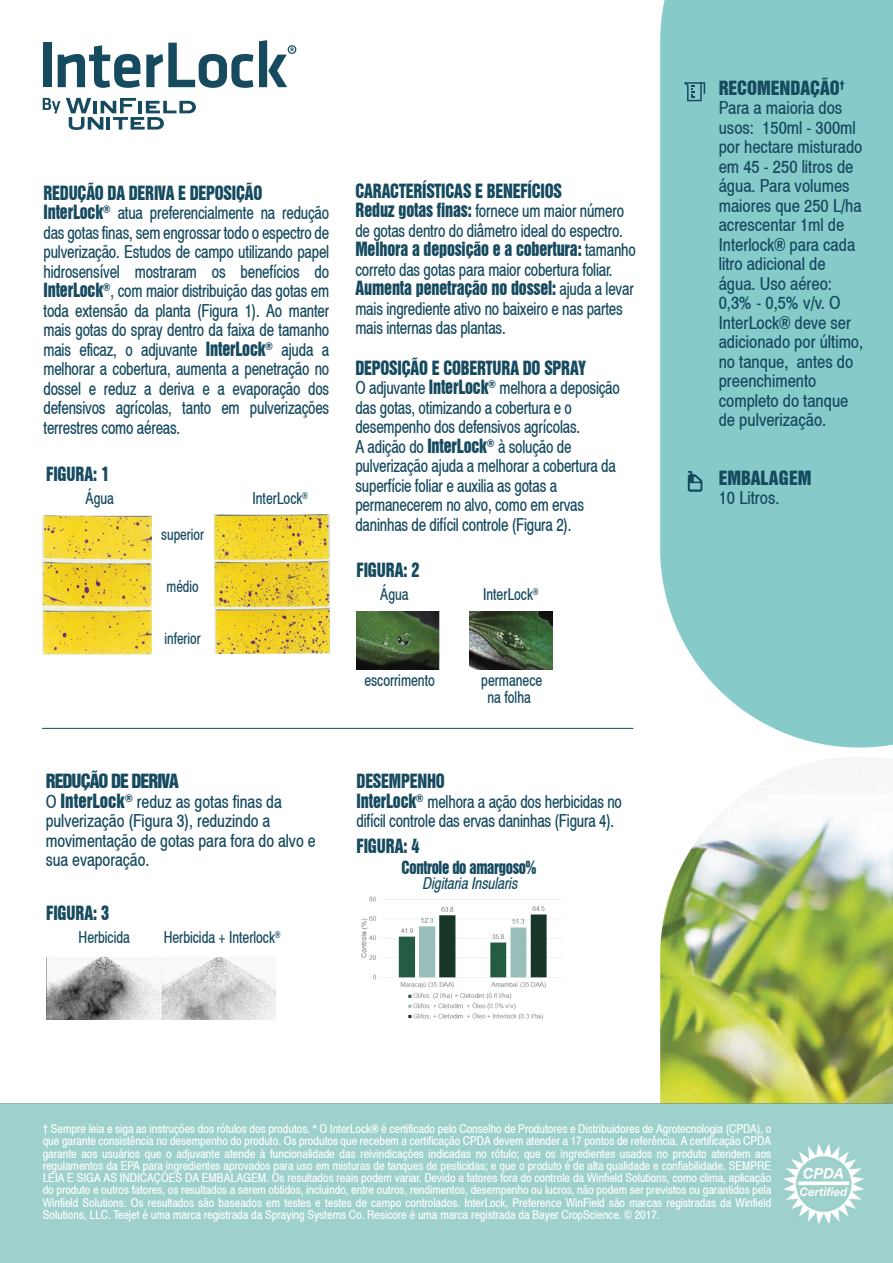
<style>
.page{position:relative;width:893px;height:1263px;background:#fff}
.page>*{position:absolute;margin:0;border:0;box-sizing:border-box;transform-origin:0 0}
.t1{font:condensed 18px/19.5px "Helvetica";letter-spacing:-.01em;color:#154a5f;scale:.9 1}
.t2{font:condensed 18px/19.5px "Helvetica";letter-spacing:-.01em;color:#154a5f}
.t3{font:18px "Swiss 921 BT Regular A";letter-spacing:-.01em;color:#154a5f;scale:.9 1}
.t4{font:condensed 18px/19.5px "Helvetica";letter-spacing:-.01em;color:#154a5f;scale:.95 1}
.t5{font:18px "Swiss 921 BT Regular A";letter-spacing:-.01em;color:#154a5f}
.t6{font:18px "Swiss 921 BT Regular A";letter-spacing:-.05em;color:#154a5f}
.t7{font:condensed 16.5px/16.5px "Helvetica";color:#154a5f;text-align:center;scale:.9 1}
.t8{font:16.5px "Swiss 921 BT Regular A";letter-spacing:-.025em;color:#154a5f;scale:.9 1}
.t9{font:italic condensed 16.5px "Helvetica";color:#154a5f;scale:.92 1}
.t10{font:condensed 16.05px "Helvetica";color:#154a5f;scale:.9 1}
.t11{font:condensed 12.3px/12.3px "Helvetica";color:#fff;text-align:justify}
.s1{font-family:"Swiss 921 BT Regular A";font-stretch:normal}
.s2{font-family:"Helvetica";font-stretch:condensed}
</style>
<div class="page">
<img style="left:660px;top:757px;width:233px;height:347px">
<div style="left:0;top:1104px;width:893px;height:159px;background:#9ed1cc"></div>
<div style="left:43px;top:43px;width:8px;height:44px;background:#154a5f"></div>
<svg style="left:58px;top:45px;width:82px;height:43px"></svg>
<svg style="left:146px;top:43px;width:107px;height:45px"></svg>
<svg style="left:259px;top:40px;width:37px;height:47px"></svg>
<svg style="left:66px;top:98px;width:130px;height:32px"></svg>
<svg style="left:43px;top:98px;width:17px;height:15px"></svg>
<div style="left:660px;top:0;width:233px;height:747px;background:#86cbc9"></div>
<img style="left:357px;top:611px;width:82px;height:58px">
<img style="left:470px;top:611px;width:82px;height:58px">
<img style="left:42px;top:516px;width:109px;height:139px">
<img style="left:215px;top:514px;width:114px;height:139px">
<img style="left:46px;top:958px;width:229px;height:62px">
<img style="left:361px;top:896px;width:203px;height:124px">
<svg style="left:684px;top:82px;width:21px;height:19px"></svg>
<svg style="left:688px;top:471px;width:14px;height:21px"></svg>
<hr style="left:42px;top:728px;width:591px;height:1px;background:#14465c">
<h1 class="t3" style="left:43px;top:181px;width:245px">REDUÇÃO DA DERIVA E DEPOSIÇÃO</h1>
<p class="t1" style="left:43px;top:203px;width:319px;text-align:justify"><span class="s1">InterLock</span><sup>®</sup> atua preferencialmente na redução das gotas finas, sem engrossar todo o espectro de pulverização. Estudos de campo utilizando papel hidrosensível mostraram os benefícios do <span class="s1">InterLock</span><sup>®</sup>, com maior distribuição das gotas em toda extensão da planta (Figura 1). Ao manter mais gotas do spray dentro da faixa de tamanho mais eficaz, o adjuvante <span class="s1">InterLock</span><sup>®</sup> ajuda a melhorar a cobertura, aumenta a penetração no dossel e reduz a deriva e a evaporação dos defensivos agrícolas, tanto em pulverizações terrestres como aéreas.</p>
<h1 class="t3" style="left:46px;top:462px;width:71px">FIGURA: 1</h1>
<h2 class="t7" style="left:86px;top:490px;width:33px">Água</h2>
<h3 class="t10" style="left:161px;top:524px;width:49px">superior</h3>
<h3 class="t10" style="left:167px;top:576px;width:37px">médio</h3>
<h3 class="t10" style="left:165px;top:628px;width:42px">inferior</h3>
<h2 class="t7" style="left:252px;top:490px;width:63px">InterLock<sup>®</sup></h2>
<h1 class="t3" style="left:355px;top:179px;width:231px">CARACTERÍSTICAS E BENEFÍCIOS</h1>
<h1 class="t1" style="left:355px;top:201px;width:300px"><span class="s1">Reduz gotas finas:</span> fornece um maior número de gotas dentro do diâmetro ideal do espectro.</h1>
<h1 class="t3" style="left:355px;top:237px;width:313px">Melhora a deposição e a cobertura: <span class="s2">tamanho</span></h1>
<h1 class="t1" style="left:355px;top:259px;width:287px">correto das gotas para maior cobertura foliar.</h1>
<h1 class="t3" style="left:355px;top:276px;width:311px">Aumenta penetração no dossel: <span class="s2">ajuda a levar</span></h1>
<h1 class="t1" style="left:355px;top:298px;width:299px">mais ingrediente ativo no baixeiro e nas partes mais internas das plantas.</h1>
<h1 class="t3" style="left:355px;top:356px;width:258px">DEPOSIÇÃO E COBERTURA DO SPRAY</h1>
<p class="t1" style="left:355px;top:378px;width:295px">O adjuvante <span class="s1">InterLock</span><sup>®</sup> melhora a deposição das gotas, otimizando a cobertura e o desempenho dos defensivos agrícolas.<br>A adição do <span class="s1">InterLock</span><sup>®</sup> à solução de pulverização ajuda a melhorar a cobertura da superfície foliar e auxilia as gotas a permanecerem no alvo, como em ervas daninhas de difícil controle (Figura 2).</p>
<h1 class="t3" style="left:357px;top:558px;width:71px">FIGURA: 2</h1>
<h2 class="t7" style="left:380px;top:586px;width:33px">Água</h2>
<h2 class="t7" style="left:483px;top:586px;width:63px">InterLock<sup>®</sup></h2>
<h2 class="t7" style="left:364px;top:672px;width:80px">escorrimento</h2>
<h2 class="t7" style="left:481px;top:672px;width:69px">permanece na folha</h2>
<h1 class="t6" style="left:46px;top:769px;width:134px">REDUÇÃO DE DERIVA</h1>
<h1 class="t4" style="left:46px;top:791px;width:285px">O <span class="s1">InterLock</span><sup>®</sup> reduz as gotas finas da pulverização (Figura 3), reduzindo a movimentação de gotas para fora do alvo e sua evaporação.</h1>
<h1 class="t3" style="left:46px;top:901px;width:71px">FIGURA: 3</h1>
<h2 class="t7" style="left:79px;top:929px;width:59px">Herbicida</h2>
<h2 class="t7" style="left:164px;top:929px;width:131px">Herbicida + Interlock<sup>®</sup></h2>
<h1 class="t3" style="left:357px;top:769px;width:100px">DESEMPENHO</h1>
<h1 class="t1" style="left:357px;top:791px;width:296px"><span class="s1">InterLock</span><sup>®</sup> melhora a ação dos herbicidas no difícil controle das ervas daninhas (Figura 4).</h1>
<h1 class="t3" style="left:357px;top:834px;width:71px">FIGURA: 4</h1>
<h2 class="t8" style="left:402px;top:857px;width:152px">Controle do amargoso%</h2>
<h2 class="t9" style="left:422px;top:873px;width:109px">DigitariaInsularis</h2>
<h1 class="t5" style="left:719px;top:76px;width:127px">RECOMENDAÇÃO<sup>†</sup></h1>
<p class="t2" style="left:719px;top:98px;width:146px">Para a maioria dos usos: 150ml - 300ml por hectare misturado em 45 - 250 litros de água. Para volumes maiores que 250 L/ha acrescentar 1ml de<br>Interlock® para cada litro adicional de água. Uso aéreo:<br>0,3% - 0,5% v/v. O<br>InterLock® deve ser adicionado por último, no tanque, antes do preenchimento completo do tanque de pulverização.</p>
<h1 class="t5" style="left:719px;top:466px;width:94px">EMBALAGEM</h1>
<h1 class="t2" style="left:719px;top:488px;width:62px">10 Litros.</h1>
<p class="t11" style="left:43px;top:1122px;width:730px">† Sempre leia e siga as instruções dos rótulos dos produtos. * O InterLock® é certificado pelo Conselho de Produtores e Distribuidores de Agrotecnologia (CPDA), o que garante consistência no desempenho do produto. Os produtos que recebem a certificação CPDA devem atender a 17 pontos de referência. A certificação CPDA garante aos usuários que o adjuvante atende à funcionalidade das reivindicações indicadas no rótulo; que os ingredientes usados no produto atendem aos regulamentos da EPA para ingredientes aprovados para uso em misturas de tanques de pesticidas; e que o produto é de alta qualidade e confiabilidade. SEMPRE LEIA E SIGA AS INDICAÇÕES DA EMBALAGEM. Os resultados reais podem variar. Devido a fatores fora do controle da Winfield Solutions, como clima, aplicação do produto e outros fatores, os resultados a serem obtidos, incluindo, entre outros, rendimentos, desempenho ou lucros, não podem ser previstos ou garantidos pela Winfield Solutions. Os resultados são baseados em testes e testes de campo controlados. InterLock, Preference WinField são marcas registradas da Winfield Solutions, LLC. Teejet é uma marca registrada da Spraying Systems Co. Resicore é uma marca registrada da Bayer CropScience. © 2017.</p>
</div>
